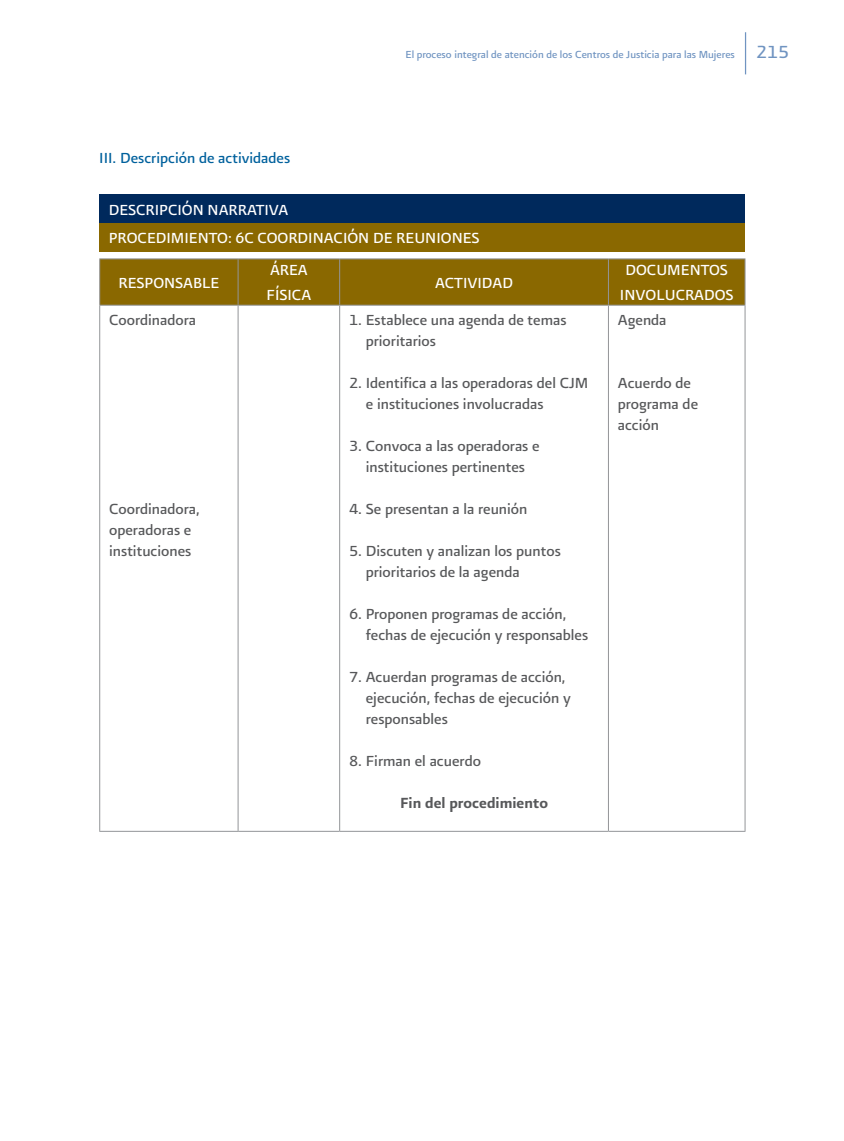
<style>
.page{position:relative;width:844px;height:1141px;background:#fff}
.page>*{position:absolute;margin:0;border:0;box-sizing:border-box;transform-origin:0 0}
.texto_tabla{font:17.5px/21px "Presidencia Base";color:#57585a}
.Título_de_tabla{font:17.5px/24.5px "Presidencia Base CC";color:#fff}
.Sub_títulos{font:17.5px "Presidencia Base";color:#00619d}
.texto_tabla-2{font:17.5px "Presidencia Firme";color:#57585a}
.t1{font:12.25px "Presidencia Base";color:#7094c1}
.s1{font-size:21px}
</style>
<div class="page">
<hr style="left:744px;top:32px;width:2px;height:42px;background:#7094c1">
<div style="left:99px;top:195px;width:645px;height:28px;background:#00295c"></div>
<div style="left:99px;top:223px;width:645px;height:28px;background:#8a6800"></div>
<div style="left:100px;top:259px;width:644px;height:46px;background:#8a6800"></div>
<hr style="left:99px;top:258px;width:139px;height:1px;background:#939598">
<hr style="left:99px;top:259px;width:1px;height:46px;background:#939598">
<hr style="left:238px;top:258px;width:101px;height:1px;background:#939598">
<hr style="left:237px;top:259px;width:1px;height:46px;background:#939598">
<hr style="left:339px;top:258px;width:269px;height:1px;background:#939598">
<hr style="left:339px;top:259px;width:1px;height:46px;background:#939598">
<hr style="left:608px;top:258px;width:137px;height:1px;background:#939598">
<hr style="left:608px;top:259px;width:1px;height:46px;background:#939598">
<hr style="left:744px;top:259px;width:1px;height:46px;background:#939598">
<hr style="left:99px;top:305px;width:139px;height:1px;background:#939598">
<hr style="left:99px;top:306px;width:1px;height:525px;background:#939598">
<hr style="left:238px;top:305px;width:101px;height:1px;background:#939598">
<hr style="left:237px;top:306px;width:1px;height:525px;background:#939598">
<hr style="left:339px;top:305px;width:269px;height:1px;background:#939598">
<hr style="left:339px;top:306px;width:1px;height:525px;background:#939598">
<hr style="left:608px;top:305px;width:137px;height:1px;background:#939598">
<hr style="left:608px;top:306px;width:1px;height:525px;background:#939598">
<hr style="left:744px;top:306px;width:1px;height:525px;background:#939598">
<hr style="left:99px;top:831px;width:139px;height:1px;background:#939598">
<hr style="left:238px;top:831px;width:101px;height:1px;background:#939598">
<hr style="left:339px;top:831px;width:269px;height:1px;background:#939598">
<hr style="left:608px;top:831px;width:137px;height:1px;background:#939598">
<p class="t1" style="left:405px;top:48px;width:385px">El proceso integral de atención de los Centros de Justicia para las Mujeres <span class="s1">215</span></p>
<p class="Sub_títulos" style="left:99px;top:148px;width:192px">III. Descripción de actividades</p>
<p class="Título_de_tabla" style="left:109px;top:197px;width:181px">DESCRIPCIÓN NARRATIVA</p>
<p class="Título_de_tabla" style="left:109px;top:225px;width:372px">PROCEDIMIENTO: 6C COORDINACIÓN DE REUNIONES</p>
<p class="Título_de_tabla" style="left:118px;top:270px;width:102px">RESPONSABLE</p>
<p class="Título_de_tabla" style="left:266px;top:258px;width:46px">ÁREA<br>FÍSICA</p>
<p class="Título_de_tabla" style="left:435px;top:270px;width:79px">ACTIVIDAD</p>
<p class="texto_tabla" style="left:109px;top:309px;width:88px">Coordinadora</p>
<p class="texto_tabla" style="left:109px;top:498px;width:92px">Coordinadora, operadoras e instituciones</p>
<p class="texto_tabla" style="left:366px;top:309px;width:202px;text-indent:-17px">1. Establece una agenda de temas prioritarios</p>
<p class="texto_tabla" style="left:366px;top:372px;width:224px;text-indent:-17px">2. Identifica a las operadoras del CJM e instituciones involucradas</p>
<p class="texto_tabla" style="left:349px;top:435px;width:192px;text-align:center">3. Convoca a las operadoras e instituciones pertinentes</p>
<p class="texto_tabla" style="left:349px;top:498px;width:180px">4. Se presentan a la reunión</p>
<p class="texto_tabla" style="left:366px;top:540px;width:196px;text-indent:-17px">5. Discuten y analizan los puntos prioritarios de la agenda</p>
<p class="texto_tabla" style="left:366px;top:603px;width:224px;text-indent:-17px">6. Proponen programas de acción, fechas de ejecución y responsables</p>
<p class="texto_tabla" style="left:366px;top:666px;width:206px;text-indent:-17px">7. Acuerdan programas de acción, ejecución, fechas de ejecución y responsables</p>
<p class="texto_tabla" style="left:349px;top:750px;width:133px">8. Firman el acuerdo</p>
<p class="texto_tabla-2" style="left:400px;top:793px;width:149px">Fin del procedimiento</p>
<p class="Título_de_tabla" style="left:619px;top:258px;width:115px;text-align:center">DOCUMENTOS<br>INVOLUCRADOS</p>
<p class="texto_tabla" style="left:617px;top:309px;width:50px">Agenda</p>
<p class="texto_tabla" style="left:617px;top:372px;width:82px">Acuerdo de programa de acción</p>
</div>
